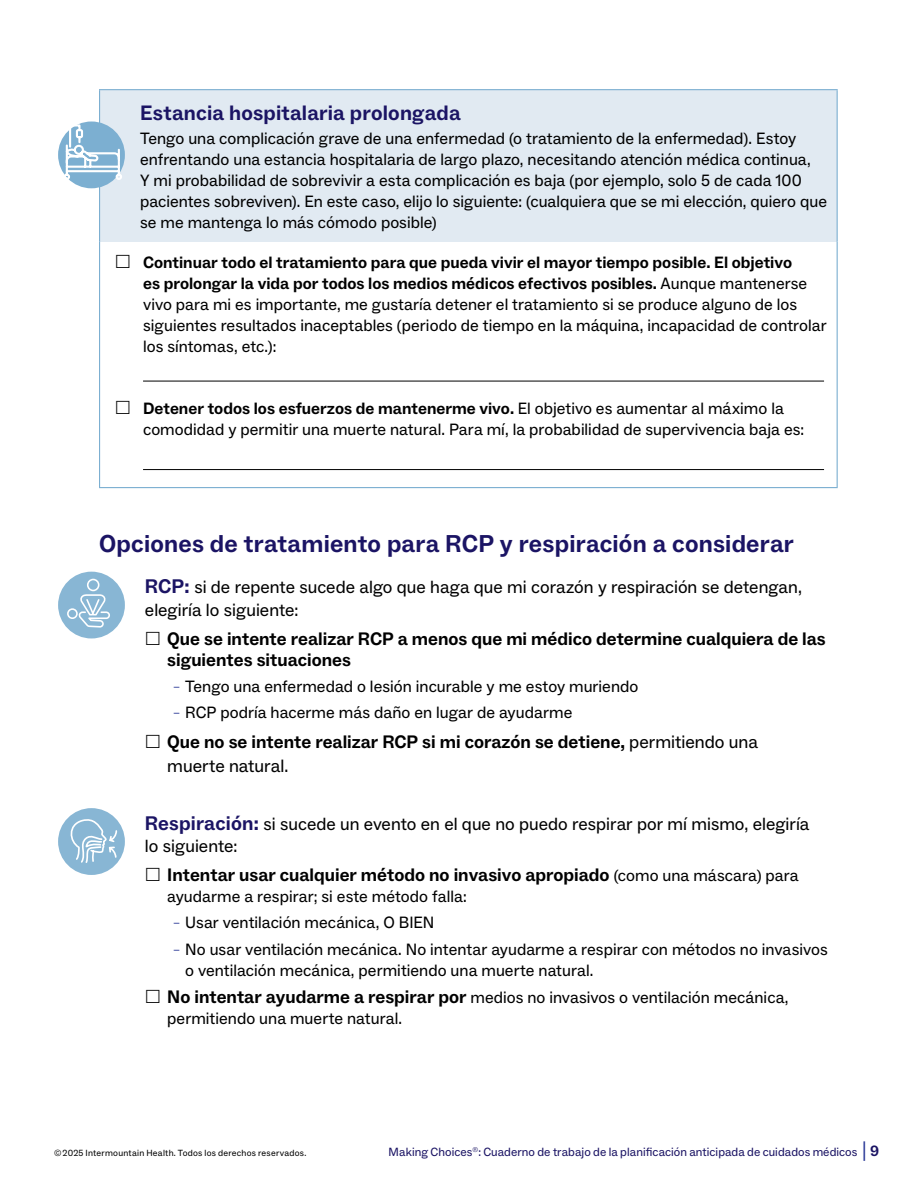
<style>
.page{position:relative;width:918px;height:1188px;background:#fff}
.page>*{position:absolute;margin:0;border:0;box-sizing:border-box;transform-origin:0 0}
.head_3{font:700 24.6px "ABC Social";letter-spacing:.01em;color:#1b1464}
.head_3-2{font:700 21px "ABC Social";letter-spacing:.01em;color:#1b1464}
.t1{font:19.5px "ABC Social";color:#293896}
.t2{font:700 18.15px/21px "ABC Social";color:#000}
.t3{font:18px "ABC Social";color:#000}
.head_4{font:17.85px/22.5px "ABC Social";color:#000}
.Main{font:16.5px/21px "ABC Social";letter-spacing:.005em;color:#000}
.t4{font:12px "ABC Social";letter-spacing:.005em;color:#1b1464}
.t5{font:9px "ABC Social";letter-spacing:.025em;color:#000}
.s1{font-weight:700}
.s2{font-weight:700;font-size:19.8px;color:#1b1464}
.s3{font-size:13.5px;color:#293896}
.s4{font-weight:400;font-size:18px}
.s5{font-weight:400;font-size:16.5px}
.s6{font-weight:700;font-size:18.15px}
.s7{font-weight:700;font-size:15px;color:#1b1464}
</style>
<div class="page">
<div style="left:100px;top:90px;width:737px;height:151px;background:#e1eaf2"></div>
<hr style="left:99px;top:89px;width:739px;height:1px;background:#7cafd1">
<hr style="left:99px;top:90px;width:1px;height:151px;background:#7cafd1">
<hr style="left:837px;top:90px;width:1px;height:151px;background:#7cafd1">
<hr style="left:99px;top:241px;width:1px;height:246px;background:#7cafd1">
<hr style="left:837px;top:241px;width:1px;height:246px;background:#7cafd1">
<hr style="left:99px;top:487px;width:739px;height:1px;background:#7cafd1">
<hr style="left:143px;top:381px;width:681px;height:1px;background:#000">
<hr style="left:143px;top:469px;width:681px;height:1px;background:#000">
<div style="left:58px;top:121px;width:67px;height:67px;background:#7cafd1;border-radius:50%"></div>
<svg style="left:63px;top:123px;width:60px;height:97px"></svg>
<div style="left:58px;top:572px;width:67px;height:66px;background:#88b6d4;border-radius:50%"></div>
<svg style="left:67px;top:579px;width:43px;height:49px"></svg>
<div style="left:58px;top:808px;width:67px;height:67px;background:#88b6d4;border-radius:50%"></div>
<svg style="left:68px;top:815px;width:50px;height:49px"></svg>
<p class="head_3-2" style="left:140px;top:100px;width:322px">Estancia hospitalaria prolongada</p>
<p class="Main" style="left:140px;top:128px;width:689px">Tengo una complicación grave de una enfermedad (o tratamiento de la enfermedad). Estoy enfrentando una estancia hospitalaria de largo plazo, necesitando atención médica continua,<br>Y mi probabilidad de sobrevivir a esta complicación es baja (por ejemplo, solo 5 de cada 100 pacientes sobreviven). En este caso, elijo lo siguiente: (cualquiera que se mi elección, quiero que se me mantenga lo más cómodo posible)</p>
<p class="Main" style="left:143px;top:252px;width:685px"><span class="s1">Continuar todo el tratamiento para que pueda vivir el mayor tiempo posible. El objetivo<br>es prolongar la vida por todos los medios médicos efectivos posibles.</span> Aunque mantenerse vivo para mi es importante, me gustaría detener el tratamiento si se produce alguno de los siguientes resultados inaceptables (periodo de tiempo en la máquina, incapacidad de controlar los síntomas, etc.):</p>
<p class="Main" style="left:143px;top:398px;width:663px"><span class="s1">Detener todos los esfuerzos de mantenerme vivo.</span> El objetivo es aumentar al máximo la comodidad y permitir una muerte natural. Para mí, la probabilidad de supervivencia baja es:</p>
<p class="head_3" style="left:99px;top:528px;width:696px">Opciones de tratamiento para RCP y respiración a considerar</p>
<p class="head_4" style="left:145px;top:576px;width:659px"><span class="s2">RCP:</span> si de repente sucede algo que haga que mi corazón y respiración se detengan, elegiría lo siguiente:</p>
<p class="t2" style="left:167px;top:629px;width:660px">Que se intente realizar RCP a menos que mi médico determine cualquiera de las siguientes situaciones</p>
<p class="Main" style="left:173px;top:676px;width:467px"><span class="s3">–</span> Tengo una enfermedad o lesión incurable y me estoy muriendo</p>
<p class="Main" style="left:173px;top:702px;width:401px"><span class="s3">–</span> RCP podría hacerme más daño en lugar de ayudarme</p>
<p class="t2" style="left:167px;top:732px;width:592px">Que no se intente realizar RCP si mi corazón se detiene, <span class="s4">permitiendo una</span></p>
<p class="t3" style="left:167px;top:755px;width:123px">muerte natural.</p>
<p class="head_4" style="left:145px;top:813px;width:666px"><span class="s2">Respiración:</span> si sucede un evento en el que no puedo respirar por mí mismo, elegiría lo siguiente:</p>
<p class="t2" style="left:167px;top:865px;width:633px">Intentar usar cualquier método no invasivo apropiado <span class="s5">(como una máscara) para</span></p>
<p class="Main" style="left:167px;top:886px;width:301px">ayudarme a respirar; si este método falla:</p>
<p class="Main" style="left:173px;top:912px;width:263px"><span class="s3">–</span> Usar ventilación mecánica, O BIEN</p>
<p class="Main" style="left:185px;top:939px;width:644px;text-indent:-12px"><span class="s3">–</span> No usar ventilación mecánica. No intentar ayudarme a respirar con métodos no invasivos o ventilación mecánica, permitiendo una muerte natural.</p>
<p class="Main" style="left:167px;top:987px;width:623px"><span class="s6">No intentar ayudarme a respirar por</span> medios no invasivos o ventilación mecánica, permitiendo una muerte natural.</p>
<p class="t5" style="left:54px;top:1147px;width:254px">© 2025 Intermountain Health. Todos los derechos reservados.</p>
<p class="t4" style="left:389px;top:1144px;width:470px">Making Choices<sup>®</sup>: Cuaderno de trabajo de la planificación anticipada de cuidados médicos</p>
<p class="t1" style="left:862px;top:1138px;width:19px">|<span class="s7">9</span></p>
</div>
